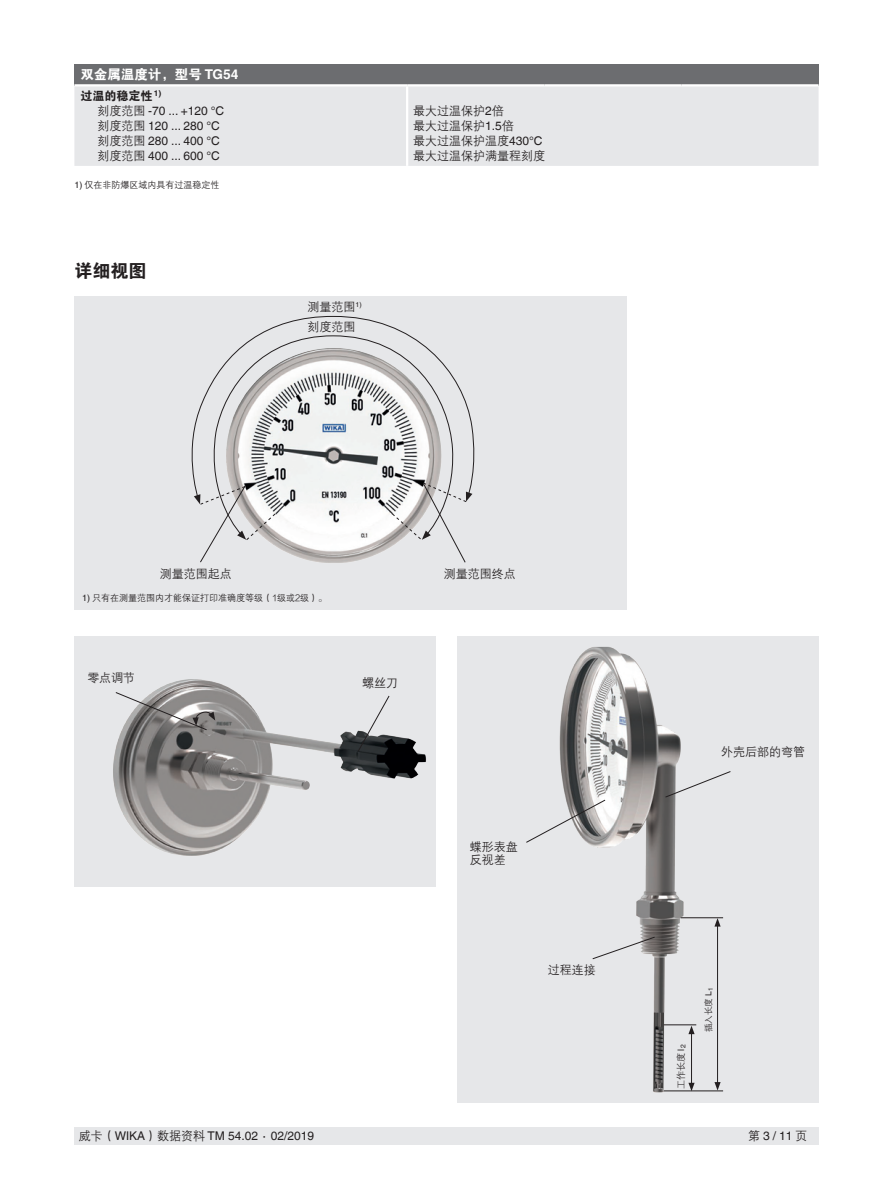
<style>
.page{position:relative;width:893px;height:1188px;background:#fff}
.page>*{position:absolute;margin:0;border:0;box-sizing:border-box;transform-origin:0 0}
.t1{font:18px "FZDHTJW GB1 0";color:#231f20}
.t2{font:13.5px "FZDHTJW GB1 0";color:#fff}
.t3{font:12px/15px "Helvetica World";color:#231f20}
.t4{font:12px/15px "FZZDXJW GB1 0";color:#231f20}
.t5{font:12px "FZDHTJW GB1 0";color:#231f20}
.t6{font:9px "FZZDXJW GB1 0";color:#231f20}
.t7{font:8.4px "FZZDXJW GB1 0";color:#231f20}
.s1{font-family:"Helvetica World";font-weight:700}
.s2{font-family:"FZZDXJW GB1 0"}
.s3{font-family:"Helvetica World"}
</style>
<div class="page">
<div style="left:74px;top:1128px;width:745px;height:17px;background:#e6e7e9"></div>
<div style="left:74px;top:296px;width:553px;height:314px;background:#e6e7e9"></div>
<div style="left:74px;top:637px;width:362px;height:250px;background:#e6e7e9"></div>
<div style="left:457px;top:637px;width:362px;height:466px;background:#e6e7e9"></div>
<img style="left:276px;top:535px;width:115px;height:28px">
<svg style="left:276px;top:498px;width:115px;height:37px;background:#f0f0f0"></svg>
<svg style="left:191px;top:315px;width:284px;height:183px"></svg>
<svg style="left:194px;top:485px;width:82px;height:78px"></svg>
<svg style="left:391px;top:482px;width:81px;height:81px"></svg>
<img style="left:113px;top:679px;width:313px;height:177px">
<svg style="left:115px;top:692px;width:100px;height:39px"></svg>
<img style="left:559px;top:646px;width:155px;height:447px">
<hr style="left:664px;top:1091px;width:59px;height:1px;background:#231f20">
<hr style="left:664px;top:1025px;width:32px;height:1px;background:#231f20">
<hr style="left:681px;top:917px;width:42px;height:1px;background:#231f20">
<hr style="left:691px;top:1032px;width:1px;height:53px;background:#231f20">
<svg style="left:688px;top:1026px;width:7px;height:8px"></svg>
<svg style="left:688px;top:1083px;width:7px;height:8px"></svg>
<hr style="left:717px;top:924px;width:1px;height:161px;background:#231f20">
<svg style="left:714px;top:918px;width:7px;height:9px"></svg>
<svg style="left:714px;top:1082px;width:7px;height:9px"></svg>
<svg style="left:664px;top:771px;width:67px;height:27px"></svg>
<svg style="left:526px;top:799px;width:80px;height:44px"></svg>
<svg style="left:592px;top:936px;width:64px;height:24px"></svg>
<div style="left:74px;top:64px;width:745px;height:21px;background:#6c6d70"></div>
<div style="left:74px;top:86px;width:745px;height:80px;background:#e6e7e9"></div>
<hr style="left:74px;top:84px;width:333px;height:2px;background:#fff">
<hr style="left:407px;top:84px;width:137px;height:2px;background:#fff">
<hr style="left:544px;top:84px;width:137px;height:2px;background:#fff">
<hr style="left:681px;top:84px;width:138px;height:2px;background:#fff">
<hr style="left:406px;top:87px;width:2px;height:79px;background:#fff">
<svg style="left:357px;top:695px;width:33px;height:57px"></svg>
<p class="t2" style="left:80px;top:67px;width:160px">双金属温度计，型号 <span class="s1">TG54</span></p>
<p class="t5" style="left:80px;top:89px;width:83px">过温的稳定性 <sup>1)</sup></p>
<p class="t3" style="left:97px;top:103px;width:128px"><span class="s2">刻度范围</span> -70 ... +120 °C<span class="s2">刻度范围</span> 120 ... 280 °C<span class="s2">刻度范围</span> 280 ... 400 °C<span class="s2">刻度范围</span> 400 ... 600 °C</p>
<p class="t4" style="left:413px;top:104px;width:134px">最大过温保护<span class="s3">2</span>倍<br>最大过温保护<span class="s3">1.5</span>倍<br>最大过温保护温度<span class="s3">430°C</span>最大过温保护满量程刻度</p>
<p class="t6" style="left:74px;top:180px;width:147px"><span class="s3">1)</span> 仅在非防爆区域内具有过温稳定性</p>
<h1 class="t1" style="left:74px;top:260px;width:73px">详细视图</h1>
<p class="t4" style="left:308px;top:297px;width:56px;line-height:20.7px">测量范围<sup>1)</sup>刻度范围</p>
<p class="t4" style="left:160px;top:567px;width:73px">测量范围起点</p>
<p class="t4" style="left:444px;top:567px;width:73px">测量范围终点</p>
<p class="t6" style="left:82px;top:593px;width:247px"><span class="s3">1)</span> 只有在测量范围内才能保证打印准确度等级（1级或2级）。</p>
<p class="t4" style="left:87px;top:671px;width:49px">零点调节</p>
<p class="t4" style="left:362px;top:676px;width:38px">螺丝刀</p>
<p class="t4" style="left:470px;top:840px;width:49px;line-height:13.5px">蝶形表盘反视差</p>
<p class="t4" style="left:548px;top:963px;width:49px">过程连接</p>
<p class="t4" style="left:721px;top:744px;width:85px">外壳后部的弯管</p>
<p class="t6" style="left:676px;top:1089px;width:46px;rotate:-90deg">工作长度 <span class="s3">l</span><sub>2</sub></p>
<p class="t7" style="left:704px;top:1032px;width:47px;rotate:-90deg">插入长度 <span class="s3">L</span><sub>1</sub></p>
<p class="t3" style="left:79px;top:1129px;width:237px"><span class="s2">威卡（</span>WIKA<span class="s2">）数据资料</span> TM 54.02 ∙ 02/2019</p>
<p class="t3" style="left:748px;top:1129px;width:61px"><span class="s2">第</span> 3 / 11 <span class="s2">页</span></p>
</div>
